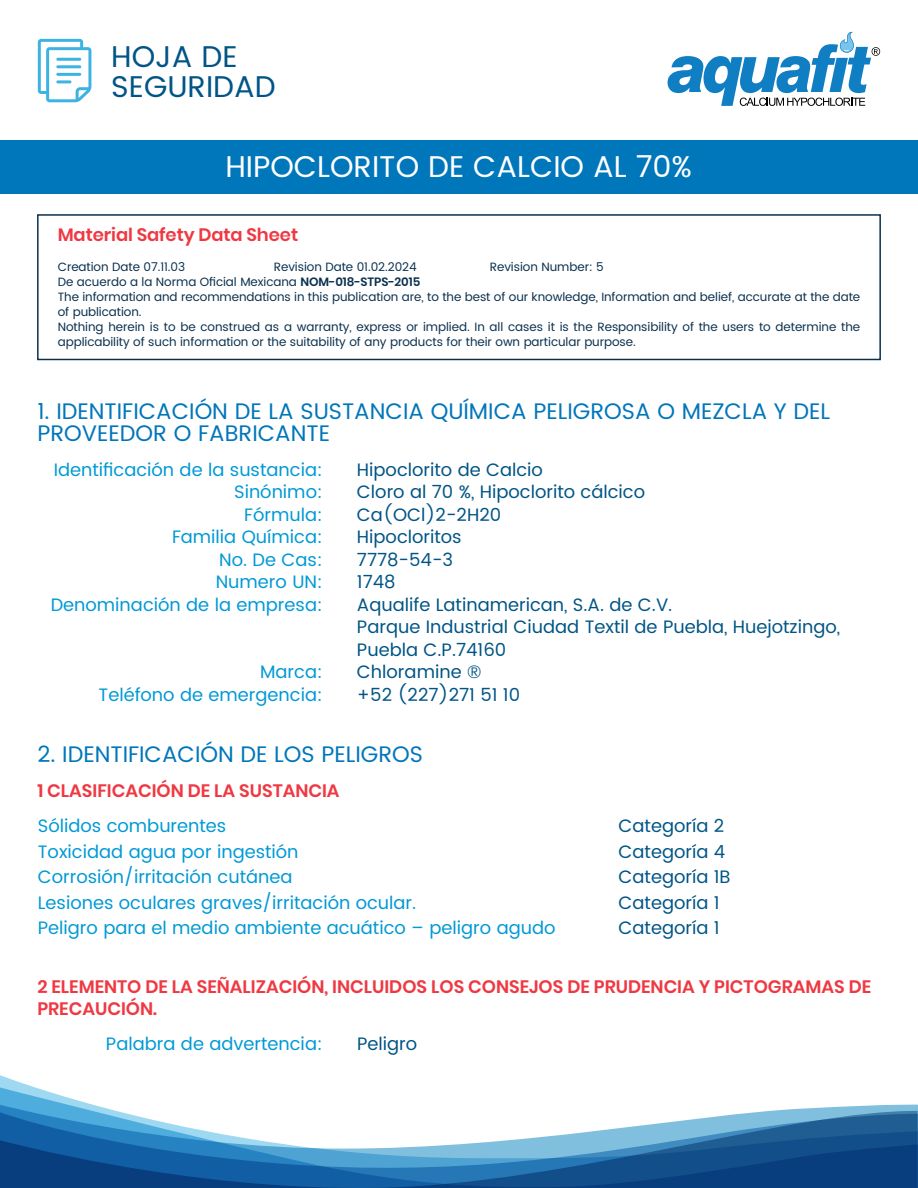
<style>
.page{position:relative;width:918px;height:1188px;background:#fff}
.page>*{position:absolute;margin:0;border:0;box-sizing:border-box;transform-origin:0 0}
.t1{font:30px "Poppins";color:#fff}
.t2{font:30px/30px "Poppins";color:#005586}
.t3{font:22.5px/22.5px "Poppins";color:#0076bb}
.t4{font:18px/22.5px "Poppins";color:#0199d6;text-align:right}
.t5{font:18px/22.5px "Poppins";color:#005586}
.t6{font:600 18px/22.5px "Poppins";color:#ef3842}
.t7{font:12px/15px "Poppins";letter-spacing:-.005em;color:#0b304e}
.s1{font-weight:600}
</style>
<div class="page">
<div style="left:0;top:140px;width:918px;height:54px;background:#0076bb"></div>
<svg style="left:0;top:1087px;width:918px;height:18px"></svg>
<svg style="left:0;top:1105px;width:918px;height:6px"></svg>
<svg style="left:0;top:1111px;width:918px;height:77px"></svg>
<svg style="left:38px;top:39px;width:53px;height:63px"></svg>
<div style="left:37px;top:214px;width:844px;height:146px;border:2px solid #0b304e"></div>
<svg style="left:668px;top:32px;width:212px;height:74px"></svg>
<h1 class="t2" style="left:111px;top:42px;width:166px">HOJA DE<br>SEGURIDAD</h1>
<h1 class="t1" style="left:225px;top:145px;width:468px">HIPOCLORITO DE CALCIO AL 70%</h1>
<h3 class="t6" style="left:58px;top:224px;width:242px">Material Safety Data Sheet</h3>
<p class="t7" style="left:58px;top:260px;width:129px">Creation Date 07.11.03</p>
<p class="t7" style="left:274px;top:260px;width:145px">Revision Date 01.02.2024</p>
<p class="t7" style="left:490px;top:260px;width:115px">Revision Number: 5</p>
<p class="t7" style="left:58px;top:275px;width:804px">De acuerdo a la Norma Oficial Mexicana <span class="s1">NOM-018-STPS-2015<br></span>The information and recommendations in this publication are, to the best of our knowledge, Information and belief, accurate at the date of publication.<br>Nothing herein is to be construed as a warranty, express or implied. In all cases it is the Responsibility of the users to determine the applicability of such information or the suitability of any products for their own particular purpose.</p>
<h2 class="t3" style="left:37px;top:400px;width:794px">1. IDENTIFICACIÓN DE LA SUSTANCIA QUÍMICA PELIGROSA O MEZCLA Y DEL<br>PROVEEDOR O FABRICANTE</h2>
<h3 class="t4" style="left:51px;top:459px;width:273px">Identificación de la sustancia:<br>Sinónimo:<br>Fórmula:<br>Familia Química:<br>No. De Cas:<br>Numero UN:<br>Denominación de la empresa:</h3>
<p class="t5" style="left:357px;top:459px;width:485px">Hipoclorito de Calcio<br>Cloro al 70 %, Hipoclorito cálcico<br>Ca(OCl)2-2H20<br>Hipocloritos<br>7778-54-3<br>1748<br>Aqualife Latinamerican, S.A. de C.V.<br>Parque Industrial Ciudad Textil de Puebla, Huejotzingo,<br>Puebla C.P.74160<br>Chloramine ®<br>+52 (227)271 51 10</p>
<h2 class="t3" style="left:37px;top:743px;width:387px">2. IDENTIFICACIÓN DE LOS PELIGROS</h2>
<h3 class="t6" style="left:37px;top:779px;width:304px">1 CLASIFICACIÓN DE LA SUSTANCIA</h3>
<h3 class="t4" style="left:38px;top:814px;width:519px;line-height:25.5px;text-align:left">Sólidos comburentes<br>Toxicidad agua por ingestión<br>Corrosión/irritación cutánea<br>Lesiones oculares graves/irritación ocular.<br>Peligro para el medio ambiente acuático – peligro agudo</h3>
<h3 class="t5" style="left:619px;top:814px;width:114px;line-height:25.5px">Categoría 2<br>Categoría 4<br>Categoría 1B<br>Categoría 1<br>Categoría 1</h3>
<h3 class="t6" style="left:37px;top:975px;width:835px">2 ELEMENTO DE LA SEÑALIZACIÓN, INCLUIDOS LOS CONSEJOS DE PRUDENCIA Y PICTOGRAMAS DE<br>PRECAUCIÓN.</h3>
<h3 class="t4" style="left:106px;top:1033px;width:218px">Palabra de advertencia:</h3>
<h3 class="t5" style="left:357px;top:1033px;width:62px">Peligro</h3>
<h3 class="t4" style="left:99px;top:661px;width:225px">Marca:<br>Teléfono de emergencia:</h3>
</div>
